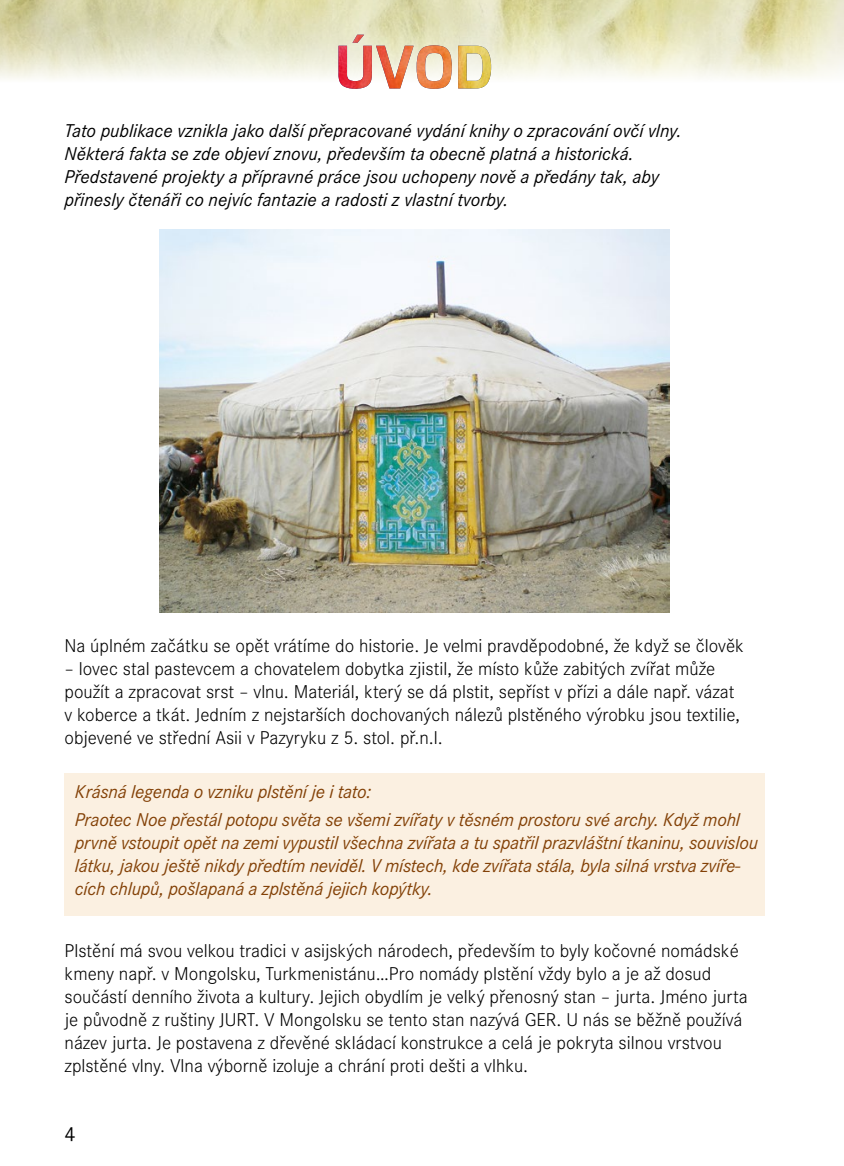
<style>
.page{position:relative;width:844px;height:1166px;background:#fff}
.page>*{position:absolute;margin:0;border:0;box-sizing:border-box;transform-origin:0 0}
.t1{font:21px "Corporate STOT";color:#000}
.chlebak{font:300 19.25px/23.1px "Corporate STOT";color:#000}
.chlebak-2{font:italic 19.25px/23.1px "Corporate STOT";letter-spacing:-.01em;color:#834107}
.chlebak-3{font:italic 19.25px/23.1px "Corporate STOT";color:#000}
</style>
<div class="page">
<img style="left:159px;top:230px;width:510px;height:383px">
<img style="left:0;top:0;width:843px;height:79px">
<div style="left:64px;top:773px;width:700px;height:143px;background:#fbf0e1"></div>
<img style="left:338px;top:35px;width:153px;height:54px">
<p class="chlebak-3" style="left:64px;top:119px;width:618px">Tato publikace vznikla jako další přepracované vydání knihy o zpracování ovčí vlny.<br>Některá fakta se zde objeví znovu, především ta obecně platná a historická.<br>Představené projekty a přípravné práce jsou uchopeny nově a předány tak, aby přinesly čtenáři co nejvíc fantazie a radosti z vlastní tvorby.</p>
<p class="chlebak" style="left:64px;top:634px;width:681px">Na úplném začátku se opět vrátíme do historie. Je velmi pravděpodobné, že když se člověk</p>
<p class="chlebak" style="left:64px;top:657px;width:677px">– lovec stal pastevcem a chovatelem dobytka zjistil, že místo kůže zabitých zvířat může použít a zpracovat srst – vlnu. Materiál, který se dá plstit, sepříst v přízi a dále např. vázat v koberce a tkát. Jedním z nejstarších dochovaných nálezů plstěného výrobku jsou textilie, objevené ve střední Asii v Pazyryku z 5. stol. př.n.l.</p>
<p class="chlebak-2" style="left:75px;top:780px;width:298px">Krásná legenda o vzniku plstění je i tato:</p>
<p class="chlebak-2" style="left:75px;top:808px;width:684px">Praotec Noe přestál potopu světa se všemi zvířaty v těsném prostoru své archy. Když mohl prvně vstoupit opět na zemi vypustil všechna zvířata a tu spatřil prazvláštní tkaninu, souvislou látku, jakou ještě nikdy předtím neviděl. V místech, kde zvířata stála, byla silná vrstva zvíře&shy;cích chlupů, pošlapaná a zplstěná jejich kopýtky.</p>
<p class="chlebak" style="left:64px;top:939px;width:684px">Plstění má svou velkou tradici v asijských národech, především to byly kočovné nomádské kmeny např. v Mongolsku, Turkmenistánu…Pro nomády plstění vždy bylo a je až dosud součástí denního života a kultury. Jejich obydlím je velký přenosný stan – jurta. Jméno jurta je původně z ruštiny JURT. V Mongolsku se tento stan nazývá GER. U nás se běžně používá název jurta. Je postavena z dřevěné skládací konstrukce a celá je pokryta silnou vrstvou zplstěné vlny. Vlna výborně izoluje a chrání proti dešti a vlhku.</p>
<p class="t1" style="left:64px;top:1122px;width:13px">4</p>
</div>
